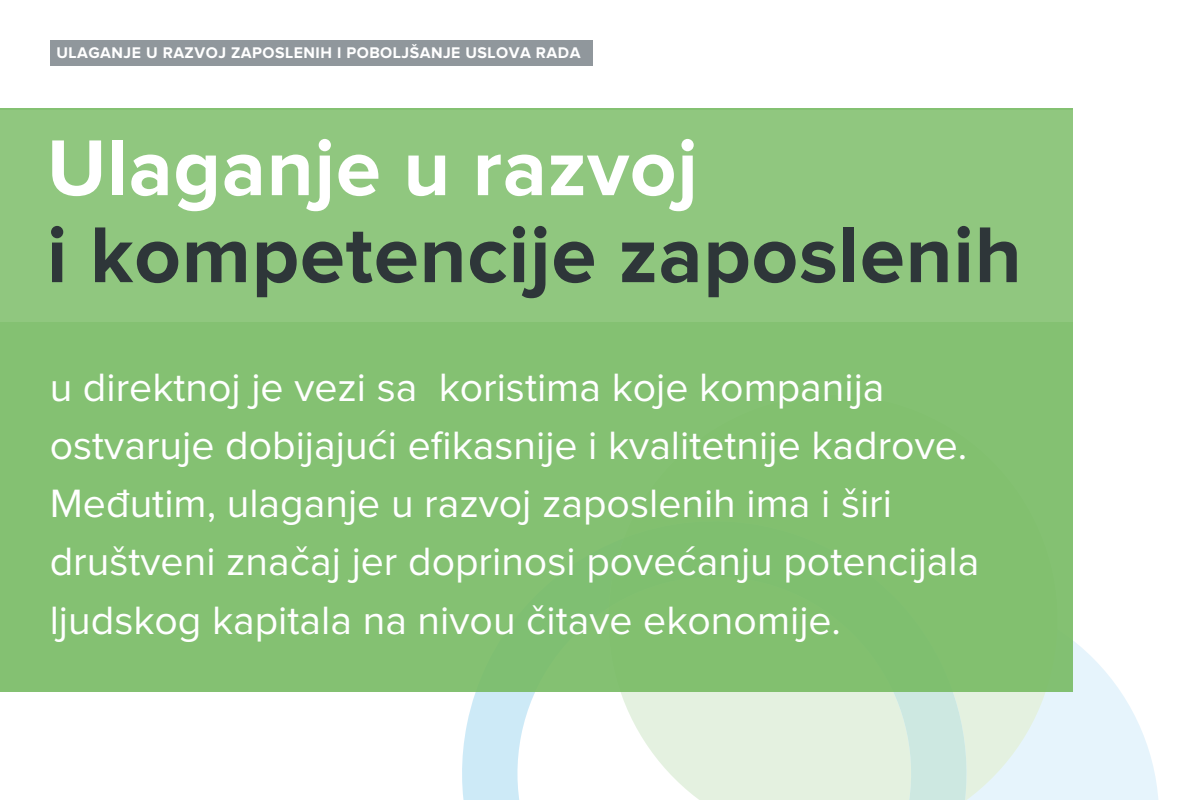
<style>
.page{position:relative;width:1200px;height:800px;background:#fff}
.page>*{position:absolute;margin:0;border:0;box-sizing:border-box;transform-origin:0 0}
.t1{font:700 82px "Proxima Nova";letter-spacing:.01em;color:#2e3639}
.t2{font:700 82px "Proxima Nova";letter-spacing:.01em;color:#fff}
.t3{font:41px/58px "Proxima Nova";color:#fff}
.t4{font:700 16px "Proxima Nova";letter-spacing:.03em;color:#fff}
</style>
<div class="page">
<div style="left:50px;top:40px;width:542px;height:26px;background:#90979c"></div>
<svg style="left:1077px;top:644px;width:81px;height:156px;fill:#e6f4fc"></svg>
<svg style="left:979px;top:378px;width:98px;height:422px;background:#e4f2ef"></svg>
<svg style="left:462px;top:692px;width:73px;height:108px;fill:#cdeaf7"></svg>
<svg style="left:621px;top:692px;width:358px;height:108px;background:#e2f0e2"></svg>
<div style="left:0;top:108px;width:1072px;height:584px;background:#84c172"></div>
<div style="left:0;top:110px;width:1072px;height:211px;background:#90c77f"></div>
<p class="t4" style="left:56px;top:46px;width:526px">ULAGANJE U RAZVOJ ZAPOSLENIH I POBOLJŠANJE USLOVA RADA</p>
<h1 class="t2" style="left:47px;top:130px;width:652px">Ulaganje u razvoj</h1>
<h1 class="t1" style="left:47px;top:217px;width:976px">i kompetencije zaposlenih</h1>
<p class="t3" style="left:50px;top:361px;width:931px">u direktnoj je vezi sa koristima koje kompanija ostvaruje dobijajući efikasnije i kvalitetnije kadrove.<br>Međutim, ulaganje u razvoj zaposlenih ima i širi društveni značaj jer doprinosi povećanju potencijala ljudskog kapitala na nivou čitave ekonomije.</p>
</div>
